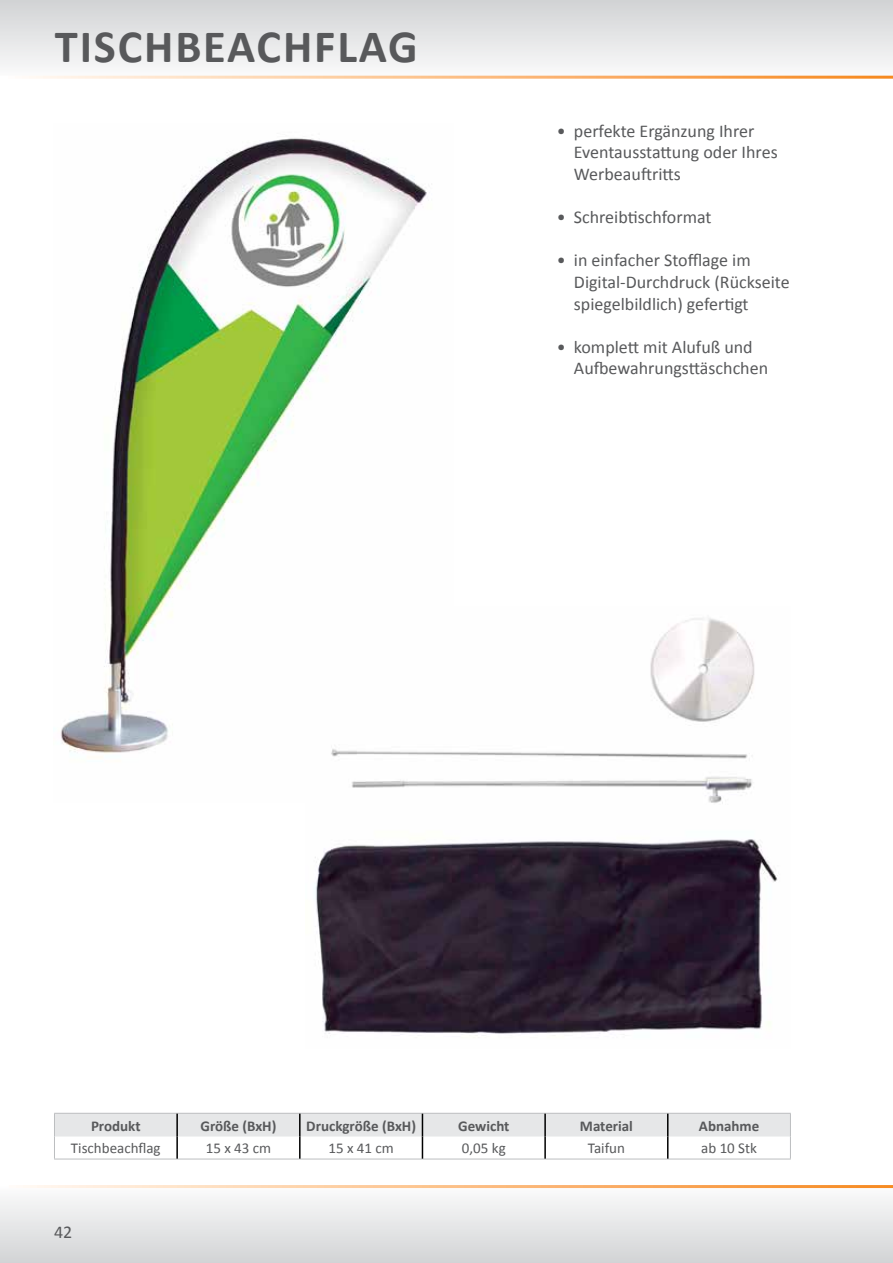
<style>
.page{position:relative;width:893px;height:1263px;background:#fff}
.page>*{position:absolute;margin:0;border:0;box-sizing:border-box;transform-origin:0 0}
.t1{font:700 46.5px "Calibri";letter-spacing:.04em;color:#58595b}
.t2{font:18px/21.6px "Calibri";color:#58595b}
.t3{font:700 15px "Calibri";color:#58595b}
.t4{font:15px "Calibri";color:#58595b}
</style>
<div class="page">
<div style="left:1px;top:1185px;width:892px;height:78px;background:linear-gradient(to bottom,#fcfcfd,#d2d4d5)"></div>
<hr style="left:9px;top:1185px;width:884px;height:3px;background:#fff">
<div style="left:1px;top:1px;width:892px;height:78px;background:linear-gradient(to bottom,#d2d4d7,#fbf9f7)"></div>
<hr style="left:0;top:76px;width:893px;height:3px;background:#fff">
<hr style="left:54px;top:1159px;width:123px;height:1px;background:#bcbec0">
<hr style="left:177px;top:1159px;width:123px;height:1px;background:#bcbec0">
<hr style="left:300px;top:1159px;width:122px;height:1px;background:#bcbec0">
<hr style="left:422px;top:1159px;width:123px;height:1px;background:#bcbec0">
<hr style="left:545px;top:1159px;width:123px;height:1px;background:#bcbec0">
<hr style="left:668px;top:1159px;width:123px;height:1px;background:#bcbec0">
<svg style="left:54px;top:1113px;width:737px;height:46px"></svg>
<img style="left:60px;top:138px;width:367px;height:615px">
<img style="left:306px;top:606px;width:472px;height:430px">
<h1 class="t1" style="left:55px;top:13px;width:364px">Tischbeachflag</h1>
<p class="t2" style="left:574px;top:119px;width:205px;text-indent:-17px">• perfekte Ergänzung Ihrer<br>Eventausstattung oder Ihres<br>Werbeauftritts</p>
<p class="t2" style="left:557px;top:206px;width:156px">• Schreibtischformat</p>
<p class="t2" style="left:574px;top:249px;width:217px;text-indent:-17px">• in einfacher Stofflage im<br>Digital-Durchdruck (Rückseite spiegelbildlich) gefertigt</p>
<p class="t2" style="left:574px;top:335px;width:196px;text-indent:-17px">• komplett mit Alufuß und<br>Aufbewahrungsttäschchen</p>
<p class="t3" style="left:91px;top:1115px;width:51px">Produkt</p>
<p class="t3" style="left:200px;top:1115px;width:77px">Größe (BxH)</p>
<p class="t3" style="left:306px;top:1115px;width:111px">Druckgröße (BxH)</p>
<p class="t3" style="left:458px;top:1115px;width:53px">Gewicht</p>
<p class="t3" style="left:580px;top:1115px;width:55px">Material</p>
<p class="t3" style="left:699px;top:1115px;width:62px">Abnahme</p>
<p class="t4" style="left:71px;top:1139px;width:91px">Tischbeachflag</p>
<p class="t4" style="left:206px;top:1139px;width:67px">15 x 43 cm</p>
<p class="t4" style="left:328px;top:1139px;width:67px">15 x 41 cm</p>
<p class="t4" style="left:462px;top:1139px;width:45px">0,05 kg</p>
<p class="t4" style="left:588px;top:1139px;width:39px">Taifun</p>
<p class="t4" style="left:701px;top:1139px;width:57px">ab 10 Stk</p>
<p class="t2" style="left:54px;top:1220px;width:20px">42</p>
</div>
